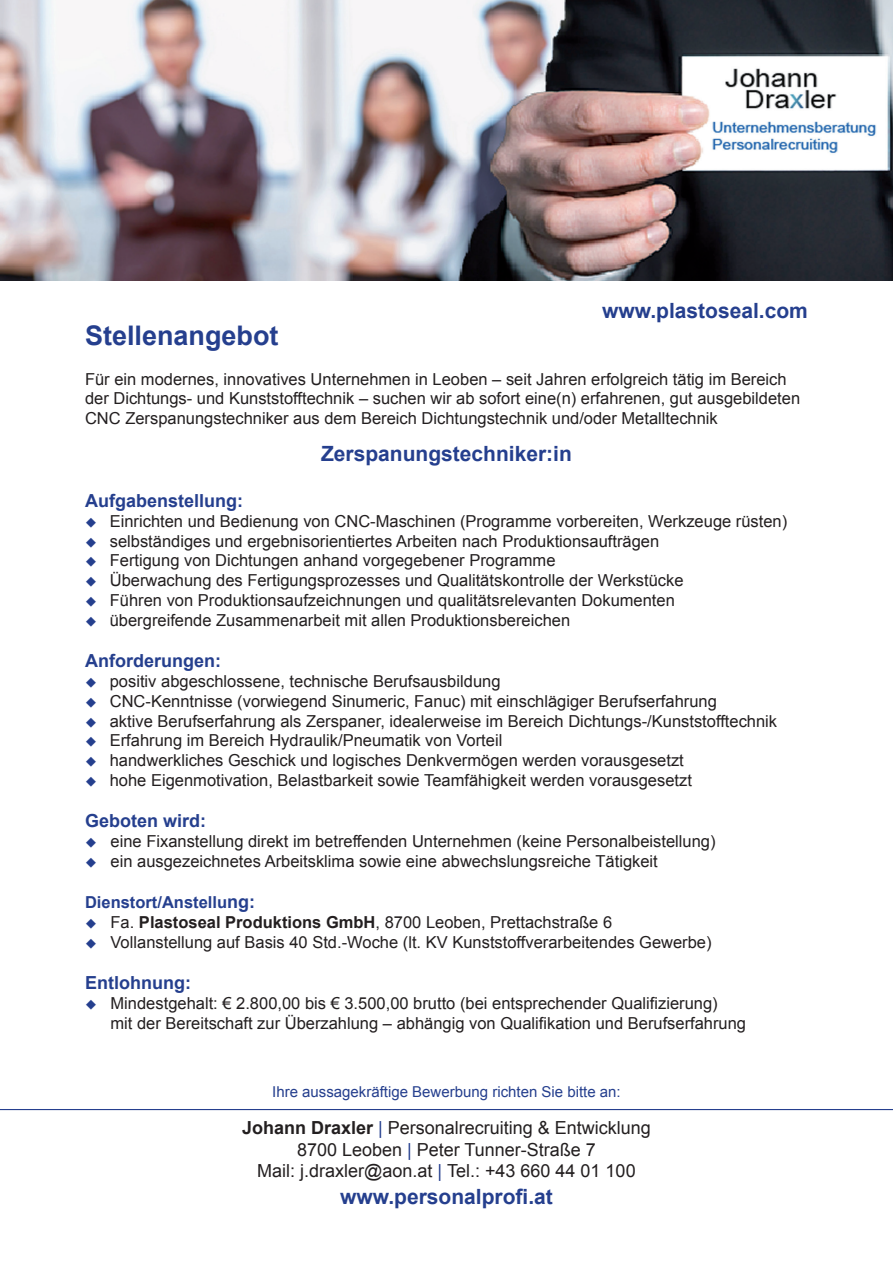
<style>
.page{position:relative;width:893px;height:1263px;background:#fff}
.page>*{position:absolute;margin:0;border:0;box-sizing:border-box;transform-origin:0 0}
.t1{font:700 27px "Arial";color:#253f8e}
.t2{font:700 21px "Arial";color:#253f8e}
.t3{font:18px/21.6px "Arial";color:#231f20;text-align:center}
.t4{font:700 18px "Arial";color:#253f8e}
.t5{font:16.5px/19.8px "Arial";color:#231f20}
.t6{font:700 16.5px "Arial";color:#253f8e}
.t7{font:15px "Arial";color:#253f8e}
.s1{color:#253f8e}
.s2{font-size:18px}
.s3{font-weight:700}
</style>
<div class="page">
<img style="left:0;top:0;width:893px;height:281px">
<hr style="left:0;top:1109px;width:893px;height:1px;background:#253f8e">
<p class="t2" style="left:602px;top:296px;width:207px">www.plastoseal.com</p>
<h1 class="t1" style="left:85px;top:318px;width:195px">Stellenangebot</h1>
<p class="t5" style="left:85px;top:369px;width:717px">Für ein modernes, innovatives Unternehmen in Leoben – seit Jahren erfolgreich tätig im Bereich der Dichtungs- und Kunststofftechnik – suchen wir ab sofort eine(n) erfahrenen, gut ausgebildeten<br>CNC Zerspanungstechniker aus dem Bereich Dichtungstechnik und/oder Metalltechnik</p>
<p class="t2" style="left:321px;top:440px;width:252px">Zerspanungstechniker:in</p>
<p class="t4" style="left:85px;top:489px;width:160px">Aufgabenstellung:</p>
<p class="t5" style="left:85px;top:511px;width:704px"><span class="s1">◆</span> Einrichten und Bedienung von CNC-Maschinen (Programme vorbereiten, Werkzeuge rüsten)</p>
<p class="t5" style="left:85px;top:531px;width:576px"><span class="s1">◆</span> selbständiges und ergebnisorientiertes Arbeiten nach Produktionsaufträgen</p>
<p class="t5" style="left:85px;top:551px;width:472px"><span class="s1">◆</span> Fertigung von Dichtungen anhand vorgegebener Programme</p>
<p class="t5" style="left:85px;top:571px;width:600px"><span class="s1">◆</span> Überwachung des Fertigungsprozesses und Qualitätskontrolle der Werkstücke</p>
<p class="t5" style="left:85px;top:590px;width:591px"><span class="s1">◆</span> Führen von Produktionsaufzeichnungen und qualitätsrelevanten Dokumenten</p>
<p class="t5" style="left:85px;top:610px;width:487px"><span class="s1">◆</span> übergreifende Zusammenarbeit mit allen Produktionsbereichen</p>
<p class="t4" style="left:85px;top:649px;width:137px">Anforderungen:</p>
<p class="t5" style="left:85px;top:671px;width:417px"><span class="s1">◆</span> positiv abgeschlossene, technische Berufsausbildung</p>
<p class="t5" style="left:85px;top:691px;width:633px"><span class="s1">◆</span> CNC-Kenntnisse (vorwiegend Sinumeric, Fanuc) mit einschlägiger Berufserfahrung</p>
<p class="t5" style="left:85px;top:711px;width:694px"><span class="s1">◆</span> aktive Berufserfahrung als Zerspaner, idealerweise im Bereich Dichtungs-/Kunststofftechnik</p>
<p class="t5" style="left:85px;top:731px;width:419px"><span class="s1">◆</span> Erfahrung im Bereich Hydraulik/Pneumatik von Vorteil</p>
<p class="t5" style="left:85px;top:751px;width:600px"><span class="s1">◆</span> handwerkliches Geschick und logisches Denkvermögen werden vorausgesetzt</p>
<p class="t5" style="left:85px;top:770px;width:608px"><span class="s1">◆</span> hohe Eigenmotivation, Belastbarkeit sowie Teamfähigkeit werden vorausgesetzt</p>
<p class="t4" style="left:85px;top:809px;width:123px">Geboten wird:</p>
<p class="t5" style="left:85px;top:832px;width:632px"><span class="s1">◆</span> eine Fixanstellung direkt im betreffenden Unternehmen (keine Personalbeistellung)</p>
<p class="t5" style="left:85px;top:851px;width:574px"><span class="s1">◆</span> ein ausgezeichnetes Arbeitsklima sowie eine abwechslungsreiche Tätigkeit</p>
<p class="t6" style="left:85px;top:892px;width:172px">Dienstort/Anstellu<span class="s2">ng:</span></p>
<p class="t5" style="left:85px;top:913px;width:529px"><span class="s1">◆</span> Fa. <span class="s3">Plastoseal Produktions GmbH</span>, 8700 Leoben, Prettachstraße 6</p>
<p class="t5" style="left:85px;top:932px;width:628px"><span class="s1">◆</span> Vollanstellung auf Basis 40 Std.-Woche (lt. KV Kunststoffverarbeitendes Gewerbe)</p>
<p class="t4" style="left:85px;top:971px;width:107px">Entlohnung:</p>
<p class="t5" style="left:111px;top:994px;width:637px;text-indent:-26px"><span class="s1">◆</span> Mindestgehalt: € 2.800,00 bis € 3.500,00 brutto (bei entsprechender Qualifizierung)<br>mit der Bereitschaft zur Überzahlung – abhängig von Qualifikation und Berufserfahrung</p>
<p class="t7" style="left:272px;top:1082px;width:350px">Ihre aussagekräftige Bewerbung richten Sie bitte an:</p>
<p class="t3" style="left:242px;top:1117px;width:410px"><span class="s3">Johann Draxler</span> <span class="s1">|</span> Personalrecruiting &amp; Entwicklung<br>8700 Leoben <span class="s1">|</span> Peter Tunner-Straße 7<br>Mail: j.draxler@aon.at <span class="s1">|</span> Tel.: +43 660 44 01 100</p>
<p class="t2" style="left:340px;top:1183px;width:214px">www.personalprofi.at</p>
</div>
